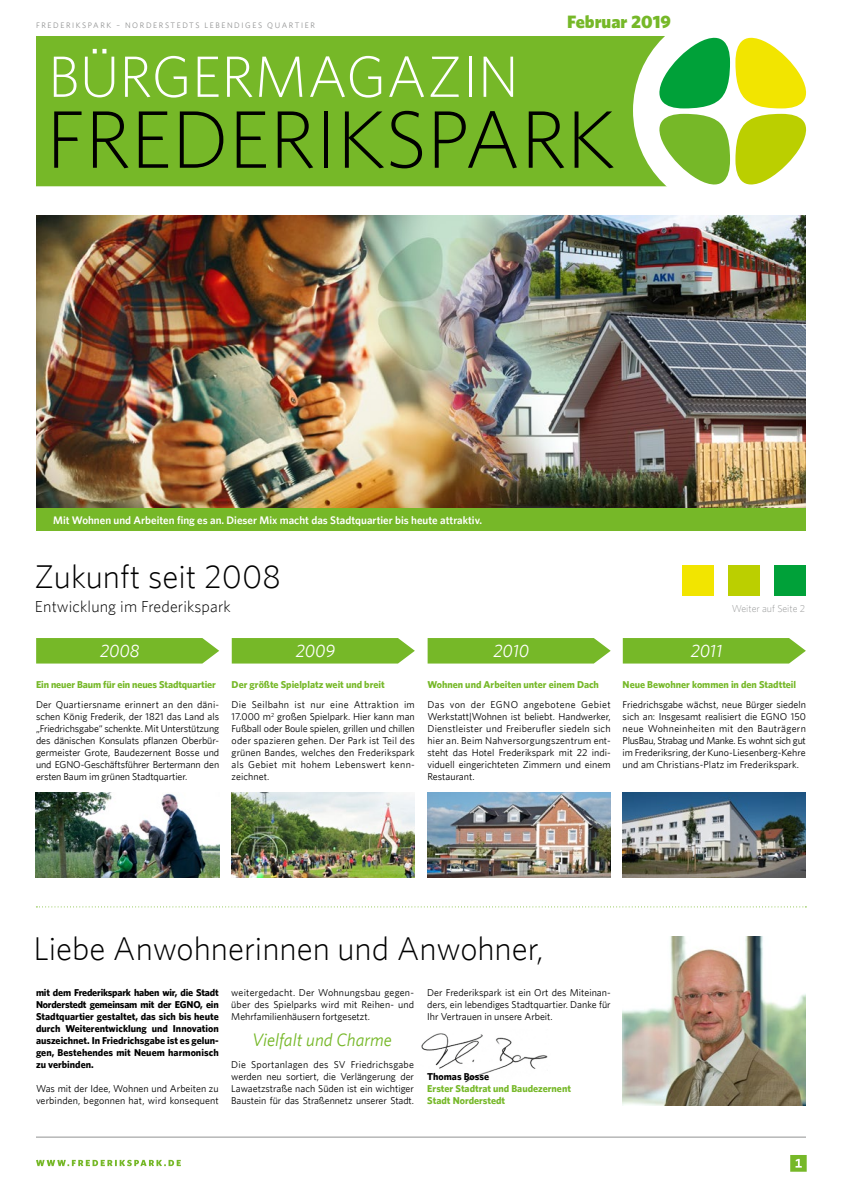
<style>
.page{position:relative;width:842px;height:1191px;background:#fff}
.page>*{position:absolute;margin:0;border:0;box-sizing:border-box;transform-origin:0 0}
.t1{font:300 81.6px "Whitney";color:#000}
.t2{font:300 58.2px "Whitney";color:#fff}
.t3{font:300 33px "Whitney";color:#000}
.t4{font:italic 18px "Whitney";color:#76b828}
.t5{font:italic 18px "Whitney";color:#fff}
.t6{font:900 18px "Whitney";color:#76b828}
.t7{font:300 16px "Whitney";letter-spacing:.01em;color:#000}
.t8{font:600 11px "Whitney";color:#fff}
.t9{font:10px/12px "Whitney";color:#000;text-align:justify}
.t10{font:700 10px/12px "Whitney";color:#000;text-align:justify}
.t11{font:700 10px/12px "Whitney";color:#76b828}
.t12{font:300 10px "Whitney";color:#9c9d9d}
.t13{font:8px "Whitney";letter-spacing:.2em;color:#919292}
</style>
<div class="page">
<div style="left:36px;top:36px;width:630px;height:150px;background:#76b828"></div>
<svg style="left:36px;top:1159px;width:145px;height:7px"></svg>
<svg style="left:790px;top:1155px;width:17px;height:16px"></svg>
<div style="left:36px;top:507px;width:770px;height:24px;background:#76b828"></div>
<img style="left:36px;top:215px;width:770px;height:292px">
<div style="left:633px;top:8px;width:205px;height:205px;background:#fff;border-radius:50%"></div>
<svg style="left:659px;top:114px;width:147px;height:70px"></svg>
<svg style="left:659px;top:38px;width:147px;height:70px"></svg>
<hr style="left:36px;top:1137px;width:770px;height:1px;background:#919292">
<img style="left:622px;top:936px;width:184px;height:169px">
<svg style="left:36px;top:906px;width:770px;height:1px"></svg>
<div style="left:774px;top:565px;width:32px;height:30px;background:#00a139"></div>
<div style="left:728px;top:565px;width:32px;height:30px;background:#bbcf00"></div>
<div style="left:682px;top:565px;width:32px;height:30px;background:#f2e500"></div>
<img style="left:36px;top:792px;width:183px;height:85px">
<img style="left:421px;top:1033px;width:127px;height:50px">
<div style="left:36px;top:638px;width:183px;height:25px;background:#76b828"></div>
<div style="left:232px;top:638px;width:183px;height:25px;background:#76b828"></div>
<div style="left:428px;top:638px;width:183px;height:25px;background:#76b828"></div>
<div style="left:623px;top:638px;width:183px;height:25px;background:#76b828"></div>
<img style="left:231px;top:792px;width:184px;height:85px">
<img style="left:427px;top:792px;width:184px;height:85px">
<img style="left:622px;top:792px;width:184px;height:85px">
<p class="t13" style="left:36px;top:21px;width:280px">FREDERIKSPARK – NORDERSTEDTS LEBENDIGES QUARTIER</p>
<h3 class="t6" style="left:567px;top:11px;width:105px">Februar 2019</h3>
<h2 class="t2" style="left:48px;top:43px;width:472px">BÜRGERMAGAZIN</h2>
<h1 class="t1" style="left:46px;top:92px;width:571px">FREDERIKSPARK</h1>
<p class="t8" style="left:53px;top:513px;width:431px">Mit Wohnen und Arbeiten fing es an. Dieser Mix macht das Stadtquartier bis heute attraktiv.</p>
<h3 class="t3" style="left:34px;top:557px;width:249px">Zukunft seit 2008</h3>
<h3 class="t7" style="left:35px;top:597px;width:197px">Entwicklung im Frederikspark</h3>
<h3 class="t5" style="left:100px;top:640px;width:41px">2008</h3>
<h3 class="t5" style="left:296px;top:640px;width:41px">2009</h3>
<p class="t11" style="left:36px;top:678px;width:181px">Ein neuer Baum für ein neues Stadtquartier</p>
<p class="t9" style="left:36px;top:698px;width:185px">Der Quartiersname erinnert an den däni&shy;schen König Frederik, der 1821 das Land als „Friedrichsgabe“ schenkte. Mit Unterstützung des dänischen Konsulats pflanzen Oberbür&shy;germeister Grote, Baudezernent Bosse und und EGNO-Geschäftsführer Bertermann den ersten Baum im grünen Stadtquartier.</p>
<p class="t11" style="left:232px;top:678px;width:155px">Der größte Spielplatz weit und breit</p>
<p class="t9" style="left:232px;top:698px;width:185px">Die Seilbahn ist nur eine Attraktion im 17.000 m<sup>2</sup> großen Spielpark. Hier kann man Fußball oder Boule spielen, grillen und chillen oder spazieren gehen. Der Park ist Teil des grünen Bandes, welches den Frederikspark als Gebiet mit hohem Lebenswert kenn&shy;zeichnet.</p>
<p class="t12" style="left:732px;top:603px;width:75px">Weiter auf Seite 2</p>
<h3 class="t5" style="left:493px;top:640px;width:37px">2010</h3>
<p class="t11" style="left:427px;top:678px;width:173px">Wohnen und Arbeiten unter einem Dach</p>
<p class="t9" style="left:427px;top:698px;width:185px">Das von der EGNO angebotene Gebiet Werkstatt|Wohnen ist beliebt. Handwerker, Dienstleister und Freiberufler siedeln sich hier an. Beim Nahversorgungszentrum ent&shy;steht das Hotel Frederikspark mit 22 indi&shy;viduell eingerichteten Zimmern und einem Restaurant.</p>
<h3 class="t5" style="left:691px;top:640px;width:33px">2011</h3>
<p class="t11" style="left:623px;top:678px;width:175px">Neue Bewohner kommen in den Stadtteil</p>
<p class="t9" style="left:623px;top:698px;width:185px">Friedrichsgabe wächst, neue Bürger siedeln sich an: Insgesamt realisiert die EGNO 150 neue Wohneinheiten mit den Bauträgern PlusBau, Strabag und Manke. Es wohnt sich gut im Frederiksring, der Kuno-Liesenberg-Kehre und am Christians-Platz im Frederikspark.</p>
<h3 class="t3" style="left:33px;top:929px;width:511px">Liebe Anwohnerinnen und Anwohner,</h3>
<p class="t10" style="left:36px;top:986px;width:184px">mit dem Frederikspark haben wir, die Stadt Norderstedt gemeinsam mit der EGNO, ein Stadtquartier gestaltet, das sich bis heute durch Weiterentwicklung und Innovation auszeichnet. In Friedrichsgabe ist es gelun&shy;gen, Bestehendes mit Neuem harmonisch zu verbinden.</p>
<p class="t9" style="left:36px;top:1082px;width:184px">Was mit der Idee, Wohnen und Arbeiten zu verbinden, begonnen hat, wird konsequent</p>
<p class="t9" style="left:231px;top:986px;width:184px">weitergedacht. Der Wohnungsbau gegen&shy;über des Spielparks wird mit Reihen- und Mehrfamilienhäusern fortgesetzt.</p>
<p class="t9" style="left:231px;top:1058px;width:184px">Die Sportanlagen des SV Friedrichsgabe werden neu sortiert, die Verlängerung der Lawaetzstraße nach Süden ist ein wichtiger Baustein für das Straßennetz unserer Stadt.</p>
<p class="t9" style="left:427px;top:986px;width:185px">Der Frederikspark ist ein Ort des Miteinan&shy;ders, ein lebendiges Stadtquartier. Danke für Ihr Vertrauen in unsere Arbeit.</p>
<h3 class="t4" style="left:252px;top:1029px;width:141px">Vielfalt und Charme</h3>
<p class="t10" style="left:427px;top:1070px;width:63px">Thomas Bosse</p>
<p class="t11" style="left:427px;top:1082px;width:145px">Erster Stadtrat und Baudezernent<br>Stadt Norderstedt</p>
</div>
